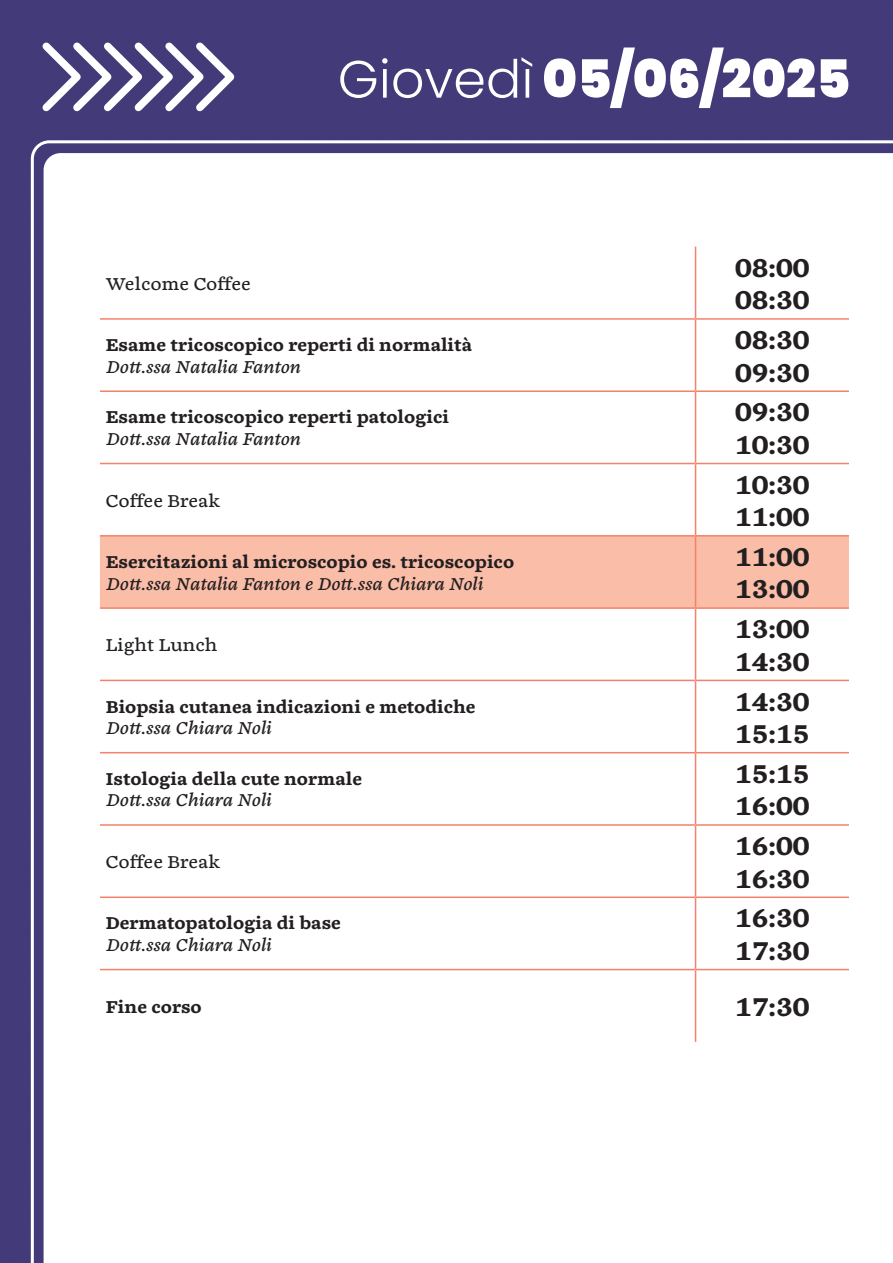
<style>
.page{position:relative;width:893px;height:1263px;background:#433b79}
.page>*{position:absolute;margin:0;border:0;box-sizing:border-box;transform-origin:0 0}
.t1{font:900 52.5px "Poppins";color:#fff}
.t2{font:700 27px "Chiavettieri";color:#231f20}
.t3{font:700 18px "Chiavettieri";color:#231f20}
.t4{font:italic 18px "Chiavettieri";color:#231f20}
.t5{font:18px "Chiavettieri";color:#231f20}
.s1{font-weight:300}
</style>
<div class="page">
<div style="left:30px;top:140px;width:863px;height:1123px;background:#fff"></div>
<svg style="left:42px;top:42px;width:193px;height:70px"></svg>
<div style="left:100px;top:536px;width:749px;height:71px;background:#fabda8"></div>
<hr style="left:695px;top:247px;width:1px;height:71px;background:#f48168">
<hr style="left:100px;top:318px;width:596px;height:2px;background:#f48168">
<hr style="left:696px;top:318px;width:153px;height:2px;background:#f48168">
<hr style="left:695px;top:320px;width:1px;height:70px;background:#f48168">
<hr style="left:100px;top:390px;width:596px;height:2px;background:#f48168">
<hr style="left:696px;top:390px;width:153px;height:2px;background:#f48168">
<hr style="left:695px;top:392px;width:1px;height:71px;background:#f48168">
<hr style="left:100px;top:463px;width:596px;height:1px;background:#f48168">
<hr style="left:696px;top:463px;width:153px;height:1px;background:#f48168">
<hr style="left:695px;top:464px;width:1px;height:71px;background:#f48168">
<hr style="left:100px;top:535px;width:596px;height:1px;background:#f48168">
<hr style="left:696px;top:535px;width:153px;height:1px;background:#f48168">
<hr style="left:695px;top:536px;width:1px;height:71px;background:#f48168">
<hr style="left:100px;top:607px;width:596px;height:2px;background:#f48168">
<hr style="left:696px;top:607px;width:153px;height:2px;background:#f48168">
<hr style="left:695px;top:609px;width:1px;height:71px;background:#f48168">
<hr style="left:100px;top:680px;width:596px;height:1px;background:#f48168">
<hr style="left:696px;top:680px;width:153px;height:1px;background:#f48168">
<hr style="left:695px;top:681px;width:1px;height:71px;background:#f48168">
<hr style="left:100px;top:752px;width:596px;height:1px;background:#f48168">
<hr style="left:696px;top:752px;width:153px;height:1px;background:#f48168">
<hr style="left:695px;top:753px;width:1px;height:71px;background:#f48168">
<hr style="left:100px;top:824px;width:596px;height:2px;background:#f48168">
<hr style="left:696px;top:824px;width:153px;height:2px;background:#f48168">
<hr style="left:695px;top:826px;width:1px;height:70px;background:#f48168">
<hr style="left:100px;top:896px;width:596px;height:2px;background:#f48168">
<hr style="left:696px;top:896px;width:153px;height:2px;background:#f48168">
<hr style="left:695px;top:898px;width:1px;height:71px;background:#f48168">
<hr style="left:100px;top:969px;width:596px;height:1px;background:#f48168">
<hr style="left:696px;top:969px;width:153px;height:1px;background:#f48168">
<hr style="left:695px;top:970px;width:1px;height:72px;background:#f48168">
<p class="t5" style="left:106px;top:272px;width:147px">Welcome Coffee</p>
<p class="t1" style="left:338px;top:49px;width:514px"><span class="s1">Giovedì</span> 05/06/2025</p>
<p class="t2" style="left:735px;top:250px;width:76px">08:00</p>
<p class="t2" style="left:735px;top:283px;width:76px">08:30</p>
<p class="t3" style="left:106px;top:333px;width:368px">Esame tricoscopico reperti di normalità</p>
<p class="t4" style="left:106px;top:355px;width:196px">Dott.ssa Natalia Fanton</p>
<p class="t3" style="left:106px;top:406px;width:345px">Esame tricoscopico reperti patologici</p>
<p class="t4" style="left:106px;top:427px;width:196px">Dott.ssa Natalia Fanton</p>
<p class="t5" style="left:106px;top:489px;width:116px">Coffee Break</p>
<p class="t3" style="left:106px;top:550px;width:410px">Esercitazioni al microscopio es. tricoscopico</p>
<p class="t4" style="left:106px;top:572px;width:379px">Dott.ssa Natalia Fanton e Dott.ssa Chiara Noli</p>
<p class="t5" style="left:106px;top:633px;width:113px">Light Lunch</p>
<p class="t3" style="left:106px;top:695px;width:371px">Biopsia cutanea indicazioni e metodiche</p>
<p class="t4" style="left:106px;top:716px;width:167px">Dott.ssa Chiara Noli</p>
<p class="t3" style="left:106px;top:767px;width:258px">Istologia della cute normale</p>
<p class="t4" style="left:106px;top:789px;width:167px">Dott.ssa Chiara Noli</p>
<p class="t5" style="left:106px;top:850px;width:116px">Coffee Break</p>
<p class="t3" style="left:106px;top:912px;width:236px">Dermatopatologia di base</p>
<p class="t4" style="left:106px;top:933px;width:167px">Dott.ssa Chiara Noli</p>
<p class="t2" style="left:735px;top:322px;width:76px">08:30</p>
<p class="t2" style="left:735px;top:355px;width:76px">09:30</p>
<p class="t2" style="left:735px;top:395px;width:76px">09:30</p>
<p class="t2" style="left:735px;top:427px;width:76px">10:30</p>
<p class="t2" style="left:735px;top:467px;width:76px">10:30</p>
<p class="t2" style="left:735px;top:499px;width:76px">11:00</p>
<p class="t2" style="left:735px;top:539px;width:76px">11:00</p>
<p class="t2" style="left:735px;top:572px;width:76px">13:00</p>
<p class="t2" style="left:735px;top:612px;width:76px">13:00</p>
<p class="t2" style="left:735px;top:644px;width:76px">14:30</p>
<p class="t2" style="left:735px;top:684px;width:76px">14:30</p>
<p class="t2" style="left:735px;top:716px;width:76px">15:15</p>
<p class="t2" style="left:735px;top:756px;width:76px">15:15</p>
<p class="t2" style="left:735px;top:788px;width:76px">16:00</p>
<p class="t2" style="left:735px;top:828px;width:76px">16:00</p>
<p class="t2" style="left:735px;top:861px;width:76px">16:30</p>
<p class="t2" style="left:735px;top:901px;width:76px">16:30</p>
<p class="t2" style="left:735px;top:933px;width:76px">17:30</p>
<p class="t3" style="left:106px;top:995px;width:97px">Fine corso</p>
<p class="t2" style="left:735px;top:989px;width:76px">17:30</p>
</div>
